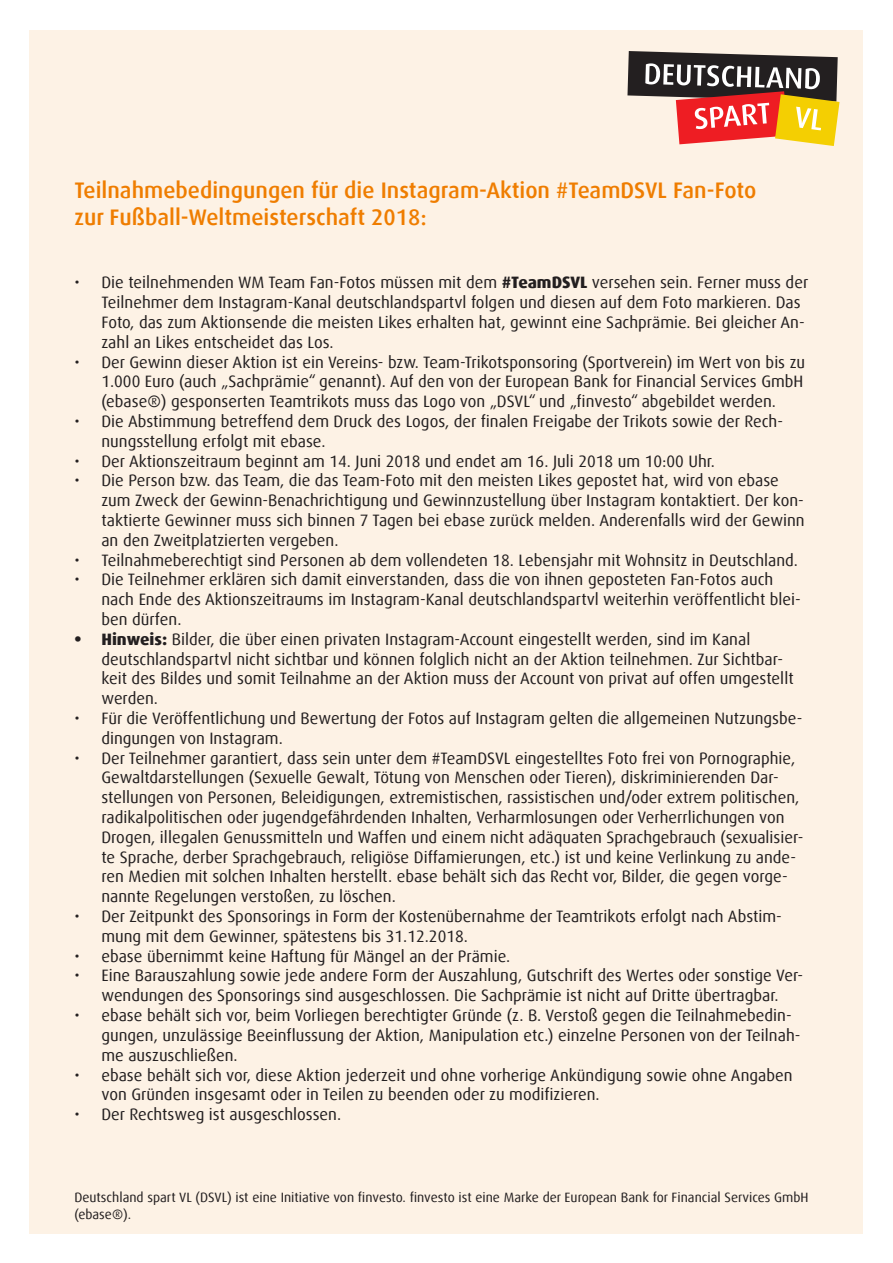
<style>
.page{position:relative;width:893px;height:1263px;background:#fff}
.page>*{position:absolute;margin:0;border:0;box-sizing:border-box;transform-origin:0 0}
.t1{font:500 22.5px/27px "Dax Offc";color:#ef7d00}
.t2{font:16.5px/19.8px "Dax Offc";color:#231f20}
.t3{font:13.5px/16.2px "Dax Offc";color:#231f20}
.s1{font-weight:800}
</style>
<div class="page">
<div style="left:29px;top:30px;width:834px;height:1203px;background:#fdf2e5"></div>
<svg style="left:627px;top:51px;width:212px;height:95px"></svg>
<h1 class="t1" style="left:74px;top:177px;width:683px">Teilnahmebedingungen für die Instagram-Aktion #TeamDSVL Fan-Foto zur Fußball-Weltmeisterschaft 2018:</h1>
<p class="t2" style="left:101px;top:273px;width:708px;text-indent:-27px">• Die teilnehmenden WM Team Fan-Fotos müssen mit dem <span class="s1">#TeamDSVL</span> versehen sein. Ferner muss der Teilnehmer dem Instagram-Kanal deutschlandspartvl folgen und diesen auf dem Foto markieren. Das Foto, das zum Aktionsende die meisten Likes erhalten hat, gewinnt eine Sachprämie. Bei gleicher An&shy;zahl an Likes entscheidet das Los.</p>
<p class="t2" style="left:101px;top:352px;width:705px;text-align:justify;text-indent:-27px">• Der Gewinn dieser Aktion ist ein Vereins- bzw. Team-Trikotsponsoring (Sportverein) im Wert von bis zu 1.000 Euro (auch „Sachprämie“ genannt). Auf den von der European Bank for Financial Services GmbH (ebase®) gesponserten Teamtrikots muss das Logo von „DSVL“ und „finvesto“ abgebildet werden.</p>
<p class="t2" style="left:101px;top:412px;width:683px;text-indent:-27px">• Die Abstimmung betreffend dem Druck des Logos, der finalen Freigabe der Trikots sowie der Rech&shy;nungsstellung erfolgt mit ebase.</p>
<p class="t2" style="left:74px;top:451px;width:642px">• Der Aktionszeitraum beginnt am 14. Juni 2018 und endet am 16. Juli 2018 um 10:00 Uhr.</p>
<p class="t2" style="left:101px;top:471px;width:705px;text-indent:-27px">• Die Person bzw. das Team, die das Team-Foto mit den meisten Likes gepostet hat, wird von ebase zum Zweck der Gewinn-Benachrichtigung und Gewinnzustellung über Instagram kontaktiert. Der kon&shy;taktierte Gewinner muss sich binnen 7 Tagen bei ebase zurück melden. Anderenfalls wird der Gewinn an den Zweitplatzierten vergeben.</p>
<p class="t2" style="left:74px;top:550px;width:725px">• Teilnahmeberechtigt sind Personen ab dem vollendeten 18. Lebensjahr mit Wohnsitz in Deutschland.</p>
<p class="t2" style="left:101px;top:570px;width:701px;text-indent:-27px">• Die Teilnehmer erklären sich damit einverstanden, dass die von ihnen geposteten Fan-Fotos auch nach Ende des Aktionszeitraums im Instagram-Kanal deutschlandspartvl weiterhin veröffentlicht blei&shy;ben dürfen.</p>
<p class="t2" style="left:101px;top:629px;width:694px;text-indent:-27px"><span class="s1">• Hinweis:</span> Bilder, die über einen privaten Instagram-Account eingestellt werden, sind im Kanal deutschlandspartvl nicht sichtbar und können folglich nicht an der Aktion teilnehmen. Zur Sichtbar&shy;keit des Bildes und somit Teilnahme an der Aktion muss der Account von privat auf offen umgestellt werden.</p>
<p class="t2" style="left:101px;top:709px;width:702px;text-indent:-27px">• Für die Veröffentlichung und Bewertung der Fotos auf Instagram gelten die allgemeinen Nutzungsbe&shy;dingungen von Instagram.</p>
<p class="t2" style="left:101px;top:748px;width:703px;text-indent:-27px">• Der Teilnehmer garantiert, dass sein unter dem #TeamDSVL eingestelltes Foto frei von Pornographie, Gewaltdarstellungen (Sexuelle Gewalt, Tötung von Menschen oder Tieren), diskriminierenden Dar&shy;stellungen von Personen, Beleidigungen, extremistischen, rassistischen und/oder extrem politischen, radikalpolitischen oder jugendgefährdenden Inhalten, Verharmlosungen oder Verherrlichungen von Drogen, illegalen Genussmitteln und Waffen und einem nicht adäquaten Sprachgebrauch (sexualisier&shy;te Sprache, derber Sprachgebrauch, religiöse Diffamierungen, etc.) ist und keine Verlinkung zu ande&shy;ren Medien mit solchen Inhalten herstellt. ebase behält sich das Recht vor, Bilder, die gegen vorge&shy;nannte Regelungen verstoßen, zu löschen.</p>
<p class="t2" style="left:101px;top:907px;width:682px;text-indent:-27px">• Der Zeitpunkt des Sponsorings in Form der Kostenübernahme der Teamtrikots erfolgt nach Abstim&shy;mung mit dem Gewinner, spätestens bis 31.12.2018.</p>
<p class="t2" style="left:74px;top:946px;width:437px">• ebase übernimmt keine Haftung für Mängel an der Prämie.</p>
<p class="t2" style="left:74px;top:966px;width:730px;text-align:center">• Eine Barauszahlung sowie jede andere Form der Auszahlung, Gutschrift des Wertes oder sonstige Ver&shy;wendungen des Sponsorings sind ausgeschlossen. Die Sachprämie ist nicht auf Dritte übertragbar.</p>
<p class="t2" style="left:101px;top:1006px;width:701px;text-indent:-27px">• ebase behält sich vor, beim Vorliegen berechtigter Gründe (z. B. Verstoß gegen die Teilnahmebedin&shy;gungen, unzulässige Beeinflussung der Aktion, Manipulation etc.) einzelne Personen von der Teilnah&shy;me auszuschließen.</p>
<p class="t2" style="left:101px;top:1065px;width:693px;text-indent:-27px">• ebase behält sich vor, diese Aktion jederzeit und ohne vorherige Ankündigung sowie ohne Angaben von Gründen insgesamt oder in Teilen zu beenden oder zu modifizieren.</p>
<p class="t2" style="left:74px;top:1105px;width:268px">• Der Rechtsweg ist ausgeschlossen.</p>
<p class="t3" style="left:74px;top:1190px;width:736px">Deutschland spart VL (DSVL) ist eine Initiative von finvesto. finvesto ist eine Marke der European Bank for Financial Services GmbH (ebase®).</p>
</div>
